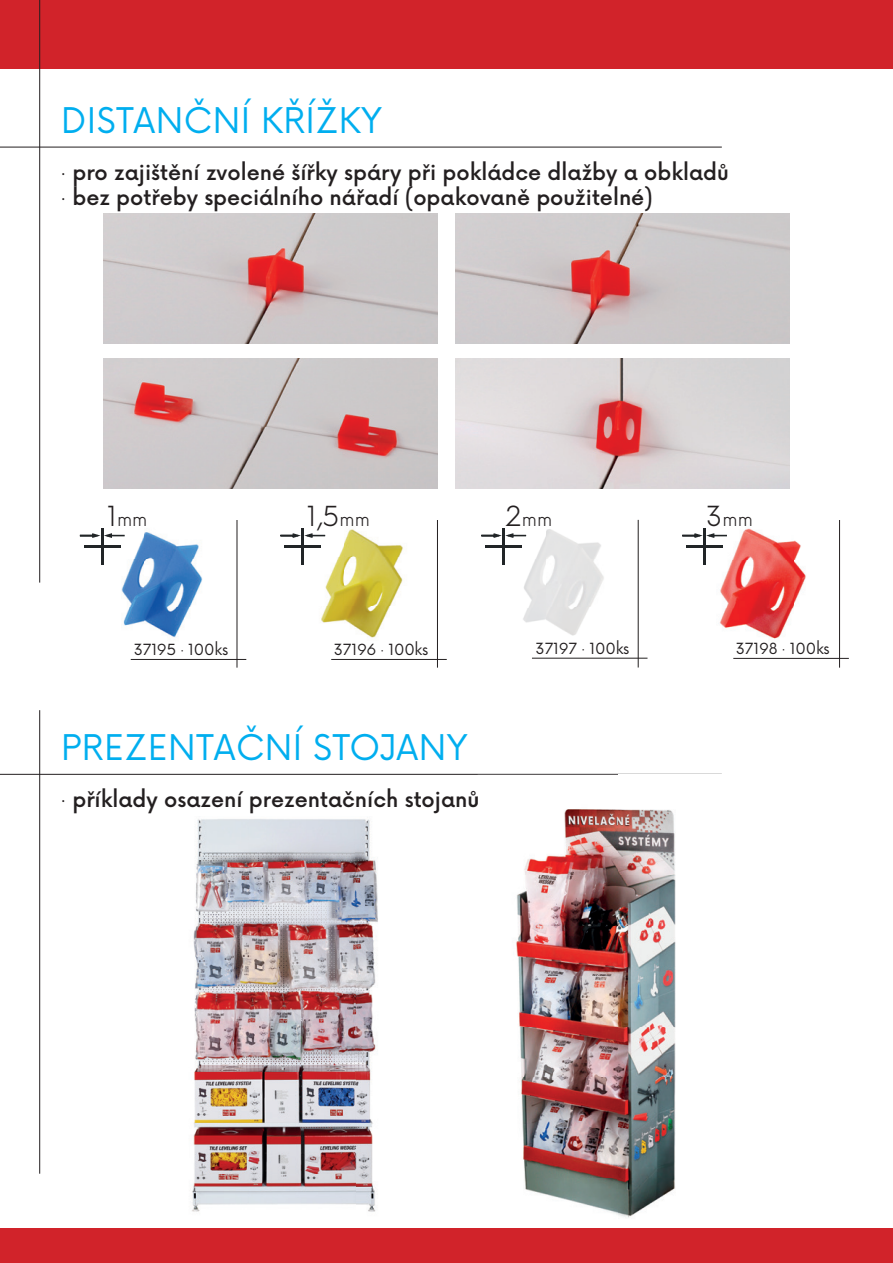
<style>
.page{position:relative;width:893px;height:1263px;background:#fff}
.page>*{position:absolute;margin:0;border:0;box-sizing:border-box;transform-origin:0 0}
.t1{font:34.5px "Now";letter-spacing:.015em;color:#00aeef}
.t2{font:300 27px "Now";color:#231f20}
.t3{font:500 21px/25.2px "Now";color:#231f20}
.t4{font:300 18px "Now";color:#231f20}
.t5{font:15px "Now";letter-spacing:-.01em;color:#231f20}
.s1{font-family:"Calibri";font-weight:300}
.s2{font-size:27px}
.s3{font-size:18px}
</style>
<div class="page">
<div style="left:0;top:0;width:893px;height:68px;background:#d1232a"></div>
<div style="left:0;top:1229px;width:893px;height:34px;background:#d1232a"></div>
<hr style="left:0;top:147px;width:722px;height:1px;background:#231f20">
<hr style="left:39px;top:0;width:1px;height:583px;background:#231f20">
<img style="left:104px;top:213px;width:334px;height:130px">
<img style="left:104px;top:358px;width:334px;height:130px">
<img style="left:455px;top:213px;width:334px;height:130px">
<img style="left:455px;top:358px;width:334px;height:130px">
<img style="left:101px;top:520px;width:136px;height:86px">
<img style="left:123px;top:606px;width:267px;height:50px">
<img style="left:284px;top:529px;width:119px;height:28px">
<img style="left:275px;top:557px;width:128px;height:50px">
<img style="left:256px;top:606px;width:19px;height:50px">
<img style="left:485px;top:519px;width:356px;height:89px">
<img style="left:523px;top:608px;width:318px;height:48px">
<img style="left:665px;top:519px;width:12px;height:137px">
<svg style="left:79px;top:532px;width:47px;height:7px"></svg>
<hr style="left:101px;top:528px;width:3px;height:36px;background:#212527">
<hr style="left:84px;top:545px;width:36px;height:3px;background:#212527">
<hr style="left:131px;top:659px;width:115px;height:1px;background:#231f20">
<hr style="left:237px;top:520px;width:1px;height:148px;background:#231f20">
<svg style="left:280px;top:532px;width:47px;height:7px"></svg>
<hr style="left:301px;top:528px;width:3px;height:36px;background:#212527">
<hr style="left:285px;top:545px;width:36px;height:3px;background:#212527">
<hr style="left:331px;top:659px;width:116px;height:1px;background:#231f20">
<hr style="left:437px;top:520px;width:1px;height:148px;background:#231f20">
<svg style="left:481px;top:532px;width:47px;height:7px"></svg>
<hr style="left:502px;top:528px;width:3px;height:36px;background:#212527">
<hr style="left:486px;top:545px;width:36px;height:3px;background:#212527">
<svg style="left:681px;top:532px;width:48px;height:7px"></svg>
<hr style="left:703px;top:528px;width:3px;height:36px;background:#212527">
<hr style="left:687px;top:545px;width:36px;height:3px;background:#212527">
<hr style="left:532px;top:658px;width:115px;height:1px;background:#231f20">
<hr style="left:638px;top:520px;width:1px;height:147px;background:#231f20">
<hr style="left:733px;top:658px;width:116px;height:1px;background:#231f20">
<hr style="left:839px;top:520px;width:1px;height:148px;background:#231f20">
<img style="left:192px;top:819px;width:186px;height:393px">
<hr style="left:0;top:774px;width:722px;height:1px;background:#231f20">
<hr style="left:39px;top:710px;width:1px;height:464px;background:#231f20">
<img style="left:478px;top:809px;width:281px;height:420px">
<h1 class="t1" style="left:61px;top:92px;width:323px">DISTANČNÍ KŘÍŽKY</h1>
<p class="t3" style="left:61px;top:158px;width:669px"><span class="s1">·</span> pro zajištění zvolené šířky spáry při pokládce dlažby a obkladů <span class="s1">·</span> bez potřeby speciálního nářadí (opakovaně použitelné)</p>
<p class="t4" style="left:107px;top:504px;width:42px"><span class="s2">1</span>mm</p>
<p class="t5" style="left:134px;top:637px;width:96px">37195 <span class="s1">·</span> 100ks</p>
<p class="t2" style="left:306px;top:494px;width:65px">1,5<span class="s3">mm</span></p>
<p class="t4" style="left:505px;top:504px;width:49px"><span class="s2">2</span>mm</p>
<p class="t4" style="left:706px;top:504px;width:49px"><span class="s2">3</span>mm</p>
<p class="t5" style="left:334px;top:637px;width:96px">37196 <span class="s1">·</span> 100ks</p>
<p class="t5" style="left:536px;top:636px;width:95px">37197 <span class="s1">·</span> 100ks</p>
<p class="t5" style="left:736px;top:636px;width:95px">37198 <span class="s1">·</span> 100ks</p>
<h1 class="t1" style="left:61px;top:720px;width:408px">PREZENTAČNÍ STOJANY</h1>
<p class="t3" style="left:61px;top:785px;width:420px"><span class="s1">·</span> příklady osazení prezentačních stojanů</p>
</div>
